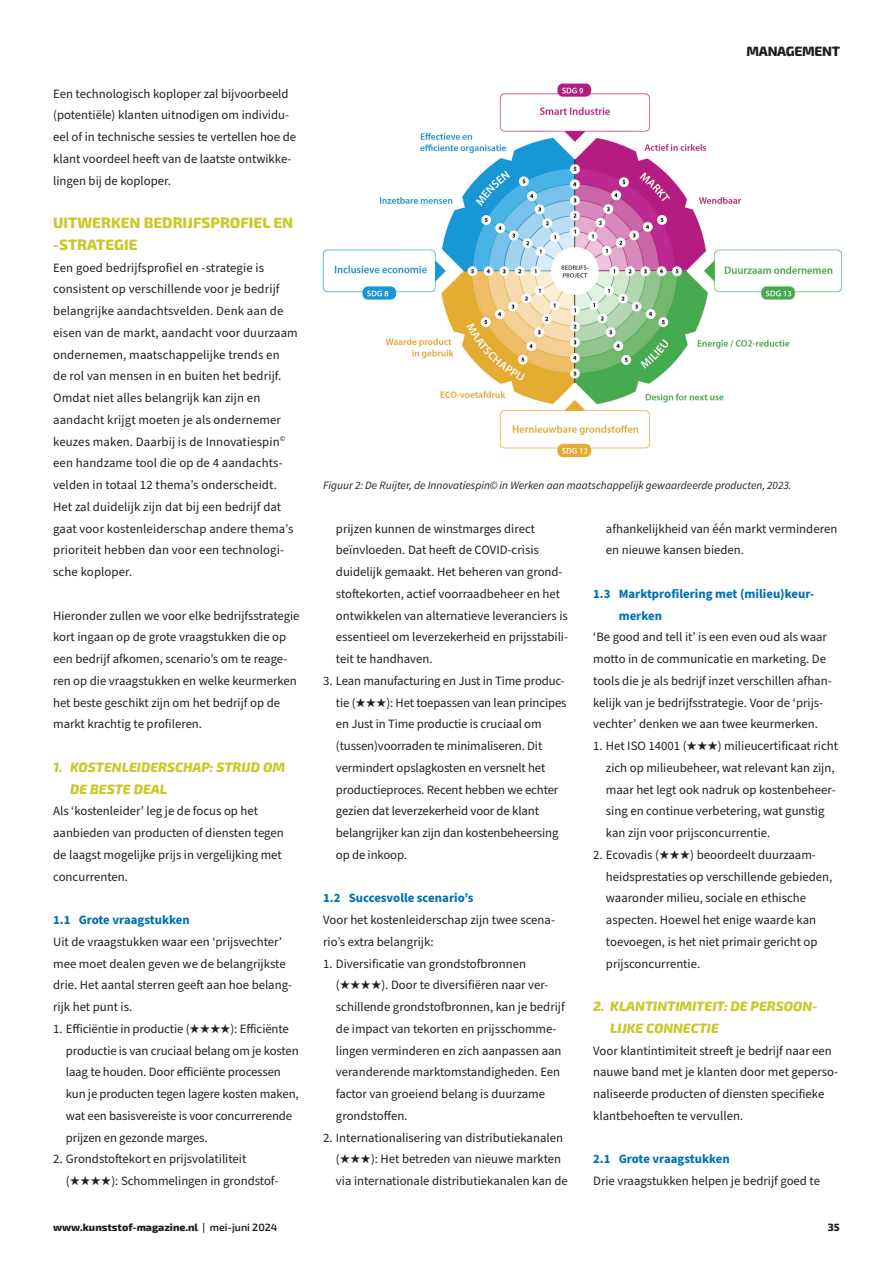
<style>
.page{position:relative;width:893px;height:1263px;background:#fff}
.page>*{position:absolute;margin:0;border:0;box-sizing:border-box;transform-origin:0 0}
.t1{font:800 15px/21.8px "Exo 2";color:#c9c92d}
.t2{font:italic 800 13.5px/21.8px "Exo 2";color:#c9c92d}
.t3{font:800 13.5px "Exo 2";letter-spacing:-.02em;color:#231f20}
.t4{font:12.75px/21.8px "Source Sans Pro";color:#231f20}
.t5{font:700 12.75px/21.8px "Source Sans Pro";color:#0072b2}
.t6{font:italic 11.25px "Source Sans Pro";color:#231f20}
.t7{font:800 10.5px "Exo 2";color:#231f20}
.s1{font-weight:600}
</style>
<div class="page">
<img style="left:322px;top:83px;width:520px;height:375px">
<p class="t4" style="left:53px;top:83px;width:244px">Een technologisch koploper zal bijvoorbeeld (potentiële) klanten uitnodigen om individu&shy;eel of in technische sessies te vertellen hoe de klant voordeel heeft van de laatste ontwikke&shy;lingen bij de koploper.</p>
<p class="t1" style="left:53px;top:211px;width:242px">UITWERKEN BEDRIJFSPROFIEL EN -STRATEGIE</p>
<p class="t4" style="left:53px;top:257px;width:246px">Een goed bedrijfsprofiel en -strategie is consistent op verschillende voor je bedrijf belangrijke aandachtsvelden. Denk aan de eisen van de markt, aandacht voor duurzaam ondernemen, maatschappelijke trends en<br>de rol van mensen in en buiten het bedrijf.<br>Omdat niet alles belangrijk kan zijn en aandacht krijgt moeten je als ondernemer keuzes maken. Daarbij is de Innovatiespin<sup>© </sup>een handzame tool die op de 4 aandachts&shy;velden in totaal 12 thema’s onderscheidt.<br>Het zal duidelijk zijn dat bij een bedrijf dat gaat voor kostenleiderschap andere thema’s prioriteit hebben dan voor een technologi&shy;sche koploper.</p>
<p class="t4" style="left:53px;top:605px;width:248px">Hieronder zullen we voor elke bedrijfsstrategie kort ingaan op de grote vraagstukken die op een bedrijf afkomen, scenario’s om te reage&shy;ren op die vraagstukken en welke keurmerken het beste geschikt zijn om het bedrijf op de markt krachtig te profileren.</p>
<p class="t2" style="left:70px;top:756px;width:216px;text-indent:-17px">1. KOSTENLEIDERSCHAP: STRIJD OM<br>DE BESTE DEAL</p>
<p class="t4" style="left:53px;top:801px;width:232px">Als ‘kostenleider’ leg je de focus op het aanbieden van producten of diensten tegen de laagst mogelijke prijs in vergelijking met concurrenten.</p>
<p class="t5" style="left:53px;top:909px;width:138px">1.1 Grote vraagstukken</p>
<p class="t4" style="left:53px;top:931px;width:240px">Uit de vraagstukken waar een ‘prijsvechter’ mee moet dealen geven we de belangrijkste drie. Het aantal sterren geeft aan hoe belang&shy;rijk het punt is.</p>
<p class="t4" style="left:66px;top:1018px;width:234px;text-indent:-13px">1. Efficiëntie in productie (★★★★): Efficiënte productie is van cruciaal belang om je kosten laag te houden. Door efficiënte processen kun je producten tegen lagere kosten maken, wat een basisvereiste is voor concurrerende prijzen en gezonde marges.</p>
<p class="t4" style="left:66px;top:1149px;width:214px;text-indent:-13px">2. Grondstoftekort en prijsvolatiliteit (★★★★): Schommelingen in grondstof-</p>
<p class="t3" style="left:746px;top:42px;width:95px">MANAGEMENT</p>
<p class="t6" style="left:323px;top:478px;width:470px">Figuur 2: De Ruijter, de Innovatiespin© in Werken aan maatschappelijk gewaardeerde producten, 2023.</p>
<p class="t4" style="left:336px;top:518px;width:234px">prijzen kunnen de winstmarges direct beïnvloeden. Dat heeft de COVID-crisis duidelijk gemaakt. Het beheren van grond&shy;stoftekorten, actief voorraadbeheer en het ontwikkelen van alternatieve leveranciers is essentieel om leverzekerheid en prijsstabili&shy;teit te handhaven.</p>
<p class="t4" style="left:336px;top:670px;width:232px;text-indent:-13px">3. Lean manufacturing en Just in Time produc&shy;tie (★★★): Het toepassen van lean principes en Just in Time productie is cruciaal om (tussen)voorraden te minimaliseren. Dit vermindert opslagkosten en versnelt het productieproces. Recent hebben we echter gezien dat leverzekerheid voor de klant belangrijker kan zijn dan kostenbeheersing op de inkoop.</p>
<p class="t5" style="left:323px;top:888px;width:152px">1.2 Succesvolle scenario’s</p>
<p class="t4" style="left:323px;top:909px;width:233px">Voor het kostenleiderschap zijn twee scena&shy;rio’s extra belangrijk:</p>
<p class="t4" style="left:336px;top:953px;width:230px;text-indent:-13px">1. Diversificatie van grondstofbronnen (★★★★). Door te diversifiëren naar ver&shy;schillende grondstofbronnen, kan je bedrijf de impact van tekorten en prijsschomme&shy;lingen verminderen en zich aanpassen aan veranderende marktomstandigheden. Een factor van groeiend belang is duurzame grondstoffen.</p>
<p class="t4" style="left:336px;top:1127px;width:233px;text-indent:-13px">2. Internationalisering van distributiekanalen (★★★): Het betreden van nieuwe markten via internationale distributiekanalen kan de</p>
<p class="t4" style="left:606px;top:518px;width:233px">afhankelijkheid van één markt verminderen en nieuwe kansen bieden.</p>
<p class="t5" style="left:619px;top:583px;width:197px;text-indent:-26px">1.3 Marktprofilering met (milieu)keur&shy;merken</p>
<p class="t4" style="left:593px;top:627px;width:240px">‘Be good and tell it’ is een even oud als waar motto in de communicatie en marketing. De tools die je als bedrijf inzet verschillen afhan&shy;kelijk van je bedrijfsstrategie. Voor de ‘prijs&shy;vechter’ denken we aan twee keurmerken.</p>
<p class="t4" style="left:606px;top:735px;width:234px;text-indent:-13px">1. Het ISO 14001 (★★★) milieucertificaat richt zich op milieubeheer, wat relevant kan zijn, maar het legt ook nadruk op kostenbeheer&shy;sing en continue verbetering, wat gunstig kan zijn voor prijsconcurrentie.</p>
<p class="t4" style="left:606px;top:844px;width:228px;text-indent:-13px">2. Ecovadis (★★★) beoordeelt duurzaam&shy;heidsprestaties op verschillende gebieden, waaronder milieu, sociale en ethische aspecten. Hoewel het enige waarde kan toevoegen, is het niet primair gericht op prijsconcurrentie.</p>
<p class="t2" style="left:610px;top:995px;width:209px;text-indent:-17px">2. KLANTINTIMITEIT: DE PERSOON-<br>LIJKE CONNECTIE</p>
<p class="t4" style="left:593px;top:1040px;width:247px">Voor klantintimiteit streeft je bedrijf naar een nauwe band met je klanten door met geperso&shy;naliseerde producten of diensten specifieke klantbehoeften te vervullen.</p>
<p class="t5" style="left:593px;top:1148px;width:138px">2.1 Grote vraagstukken</p>
<p class="t4" style="left:593px;top:1170px;width:228px">Drie vraagstukken helpen je bedrijf goed te</p>
<p class="t7" style="left:53px;top:1220px;width:226px">www.kunststof-magazine.nl <span class="s1">| mei-juni 2024</span></p>
<p class="t7" style="left:828px;top:1220px;width:13px">35</p>
</div>
